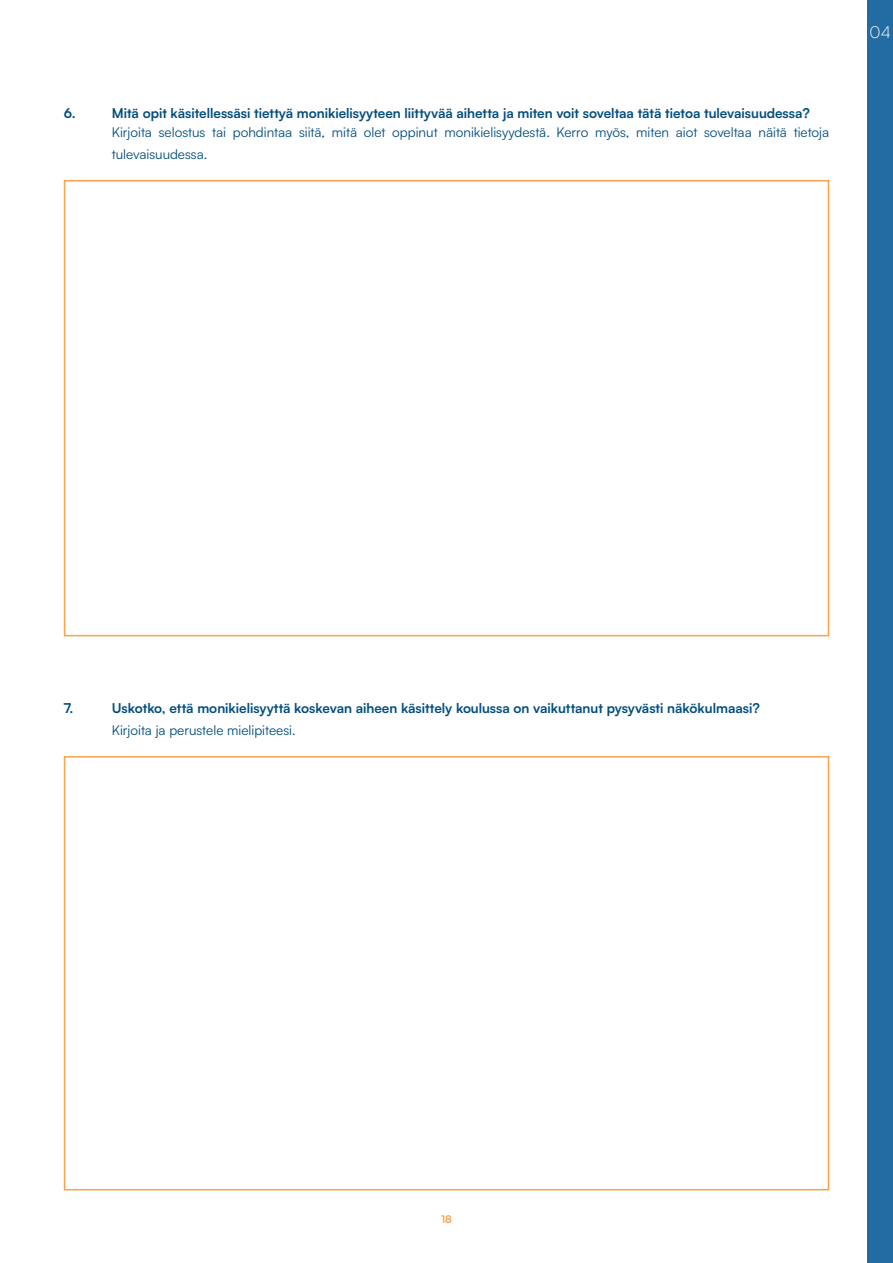
<style>
.page{position:relative;width:893px;height:1263px;background:#fff}
.page>*{position:absolute;margin:0;border:0;box-sizing:border-box;transform-origin:0 0}
.t1{font:300 16.5px "Satoshi";color:#fff}
.Zwischenabsatz_blau{font:700 13.5px "Satoshi";color:#024d7e}
.t2{font:13.5px/21.6px "Satoshi";color:#024d7e}
.t3{font:700 10.5px "Satoshi";color:#f8a24c}
</style>
<div class="page">
<div style="left:64px;top:756px;width:765px;height:434px;border:2px solid #f8a24c"></div>
<div style="left:64px;top:180px;width:765px;height:456px;border:2px solid #f8a24c"></div>
<div style="left:867px;top:0;width:26px;height:1263px;background:#236ba3"></div>
<p class="Zwischenabsatz_blau" style="left:64px;top:103px;width:14px">6.</p>
<p class="Zwischenabsatz_blau" style="left:112px;top:103px;width:700px">Mitä opit käsitellessäsi tiettyä monikielisyyteen liittyvää aihetta ja miten voit soveltaa tätä tietoa tulevaisuudessa?</p>
<p class="t2" style="left:112px;top:121px;width:719px">Kirjoita selostus tai pohdintaa siitä, mitä olet oppinut monikielisyydestä. Kerro myös, miten aiot soveltaa näitä tietoja tulevaisuudessa.</p>
<p class="t1" style="left:870px;top:21px;width:23px">04</p>
<p class="Zwischenabsatz_blau" style="left:64px;top:699px;width:11px">7.</p>
<p class="Zwischenabsatz_blau" style="left:112px;top:699px;width:650px">Uskotko, että monikielisyyttä koskevan aiheen käsittely koulussa on vaikuttanut pysyvästi näkökulmaasi?</p>
<p class="t2" style="left:112px;top:719px;width:185px">Kirjoita ja perustele mielipiteesi.</p>
<p class="t3" style="left:441px;top:1211px;width:12px">18</p>
</div>
